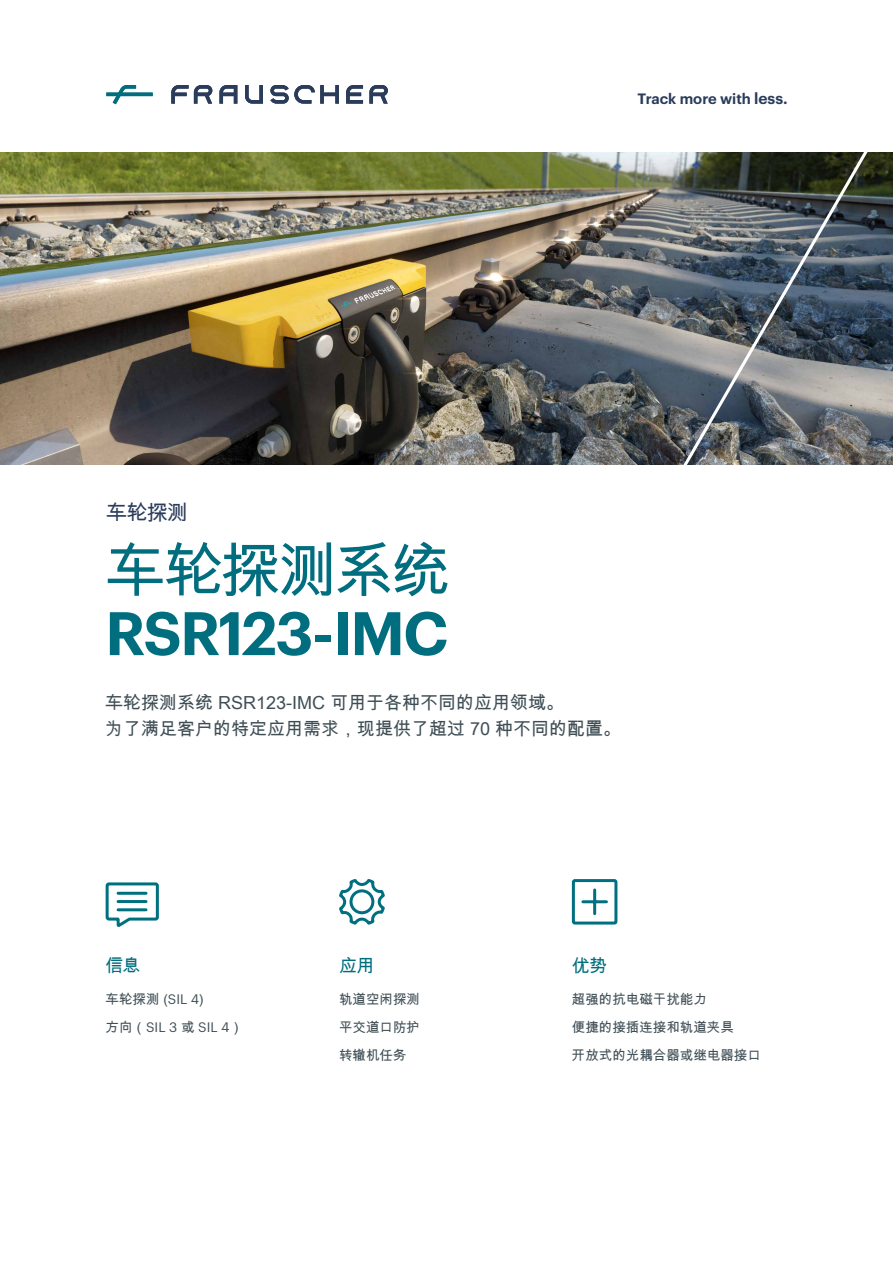
<style>
.page{position:relative;width:893px;height:1263px;background:#fff}
.page>*{position:absolute;margin:0;border:0;box-sizing:border-box;transform-origin:0 0}
.t1{font:600 60px "Graphik LCG";letter-spacing:-.035em;color:#006e7e}
.t2{font:60px "Arial Unicode MS";letter-spacing:-.045em;color:#006e7e}
.t3{font:21px "Arial Unicode MS";color:#2a3c5a}
.t4{font:18px/25.5px "Arial Unicode MS";color:#3f4e55}
.t5{font:18px "Arial Unicode MS";color:#006e7e}
.t6{font:600 14.7px "Graphik LCG";color:#293c5a}
.t7{font:13.5px/28px "Arial Unicode MS";color:#3f4e55;text-align:justify}
.t8{font:13.5px "Graphik LCG";color:#3f4e55}
.s1{font-size:15.45px}
.s2{font-family:"Graphik LCG"}
.s3{font-family:"Arial Unicode MS"}
</style>
<div class="page">
<img style="left:0;top:153px;width:893px;height:312px">
<img style="left:660px;top:152px;width:213px;height:313px">
<svg style="left:346px;top:85px;width:17px;height:19px"></svg>
<svg style="left:245px;top:85px;width:18px;height:19px"></svg>
<svg style="left:219px;top:85px;width:18px;height:19px"></svg>
<svg style="left:270px;top:85px;width:69px;height:19px"></svg>
<svg style="left:369px;top:85px;width:19px;height:19px"></svg>
<svg style="left:171px;top:85px;width:41px;height:19px"></svg>
<svg style="left:106px;top:85px;width:47px;height:19px"></svg>
<svg style="left:105px;top:882px;width:54px;height:45px"></svg>
<hr style="left:118px;top:892px;width:28px;height:3px;background:#007080">
<hr style="left:118px;top:900px;width:28px;height:3px;background:#007080">
<hr style="left:118px;top:908px;width:28px;height:3px;background:#007080">
<svg style="left:339px;top:879px;width:46px;height:46px"></svg>
<div style="left:572px;top:879px;width:45px;height:45px;border:3px solid #007080;border-radius:2px"></div>
<hr style="left:583px;top:900px;width:23px;height:3px;background:#007080">
<hr style="left:593px;top:890px;width:3px;height:24px;background:#007080">
<p class="t6" style="left:637px;top:87px;width:152px">Track more with <span class="s1">less.</span></p>
<h2 class="t3" style="left:106px;top:497px;width:84px">车轮探测</h2>
<h1 class="t2" style="left:105px;top:527px;width:347px">车轮探测系统</h1>
<h1 class="t1" style="left:105px;top:587px;width:344px">RSR123-IMC</h1>
<h3 class="t4" style="left:105px;top:690px;width:518px">车轮探测系统 RSR123-IMC 可用于各种不同的应用领域。<br>为了满足客户的特定应用需求，现提供了超过 70 种不同的配置。</h3>
<h3 class="t5" style="left:106px;top:952px;width:36px">信息</h3>
<p class="t7" style="left:106px;top:985px;width:100px">车轮探测 (<span class="s2">SIL 4</span>)</p>
<p class="t8" style="left:106px;top:1017px;width:139px"><span class="s3">方向（</span>SIL 3 <span class="s3">或</span> SIL 4<span class="s3">）</span></p>
<h3 class="t5" style="left:339px;top:952px;width:37px">应用</h3>
<p class="t7" style="left:339px;top:985px;width:82px">轨道空闲探测平交道口防护转辙机任务</p>
<h3 class="t5" style="left:572px;top:952px;width:37px">优势</h3>
<p class="t7" style="left:572px;top:985px;width:190px;text-align:left">超强的抗电磁干扰能力<br>便捷的接插连接和轨道夹具<br>开放式的光耦合器或继电器接口</p>
</div>
